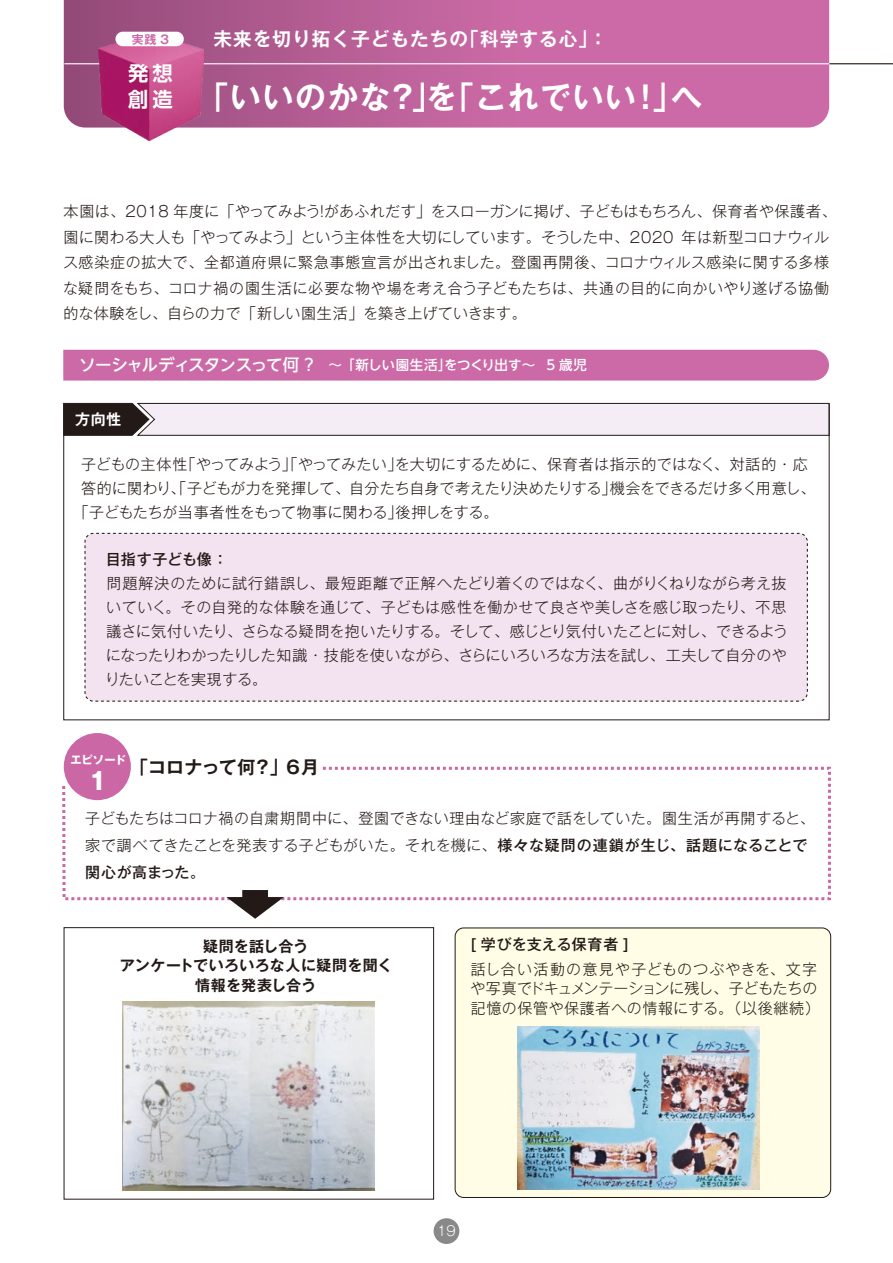
<style>
.page{position:relative;width:893px;height:1263px;background:#fff}
.page>*{position:absolute;margin:0;border:0;box-sizing:border-box;transform-origin:0 0}
.t1{font:700 31.2px "Gothic MB101 Pro De";letter-spacing:.05em;color:#fff}
.t2{font:700 24px "Gothic MB101 Pro";color:#fff}
.t3{font:700 20.25px/25.7px "UD Shin Go Pr 6 De";color:#fff}
.t4{font:700 18.75px "Gothic MB101 Pro De";letter-spacing:.055em;color:#fff}
.t5{font:700 18px "Gothic MB101 Pro De";letter-spacing:-.025em;color:#231916}
.t6{font:300 15px/24px "Gothic MB101 Pro";letter-spacing:.01em;color:#231916}
.t7{font:300 15px/19.5px "Gothic MB101 Pro";letter-spacing:.03em;color:#231916}
.t8{font:700 15px/19.5px "Gothic MB101 Pro De";letter-spacing:.015em;color:#231916;text-align:center}
.t9{font:500 15px "Gothic MB101 Pro";letter-spacing:.005em;color:#231916}
.t10{font:700 15px "Gothic MB101 Pro De";color:#fff}
.t11{font:500 13.5px "UD Shin Go NT Pro";letter-spacing:-.02em;color:#fff}
.t12{font:300 13.5px "Gothic MB101 Pro";color:#fff}
.t13{font:700 12px "Gothic MB101 Pro De";color:#cb6aa6}
.t14{font:700 11.25px "Gothic MB101 Pro";color:#fff}
.s1{font-size:16.5px}
.s2{font-weight:500}
</style>
<div class="page">
<div style="left:64px;top:733px;width:67px;height:67px;background:#cb67a4;border-radius:50%"></div>
<svg style="left:63px;top:403px;width:764px;height:33px;background:#d3cbd2"></svg>
<div style="left:63px;top:350px;width:766px;height:31px;background:#cb6aa6"></div>
<div style="left:85px;top:533px;width:722px;height:168px;background:#f3e2ef;border-radius:9px"></div>
<div style="left:84px;top:533px;width:724px;height:169px;border:1px dashed #231916;border-radius:9px"></div>
<svg style="left:62px;top:765px;width:769px;height:136px"></svg>
<svg style="left:226px;top:890px;width:58px;height:29px"></svg>
<div style="left:64px;top:927px;width:370px;height:272px;border:1px solid #231916"></div>
<div style="left:455px;top:928px;width:376px;height:269px;background:#fffde5;border-radius:9px"></div>
<div style="left:455px;top:928px;width:376px;height:270px;border:1px solid #231916;border-radius:9px"></div>
<img style="left:123px;top:1002px;width:252px;height:189px">
<img style="left:517px;top:1026px;width:242px;height:163px">
<hr style="left:829px;top:63px;width:64px;height:1px;background:#231916">
<svg style="left:64px;top:0;width:765px;height:128px;background:#be649c"></svg>
<hr style="left:64px;top:63px;width:765px;height:1px;background:#fff">
<img style="left:98px;top:33px;width:106px;height:107px">
<div style="left:115px;top:32px;width:69px;height:14px;background:#fff;border-radius:7px"></div>
<div style="left:434px;top:1218px;width:25px;height:26px;background:#898989;border-radius:50%"></div>
<p class="t13" style="left:132px;top:29px;width:39px">実践 3</p>
<h3 class="t3" style="left:128px;top:60px;width:46px">発想創造</h3>
<p class="t4" style="left:213px;top:23px;width:395px">未来を切り拓く子どもたちの「科学する心」：</p>
<h1 class="t1" style="left:198px;top:71px;width:506px">「いいのかな？」を「これでいい！」へ</h1>
<p class="t6" style="left:63px;top:197px;width:775px;line-height:25.5px">本園は、2018 年度に「やってみよう！があふれだす」をスローガンに掲げ、子どもはもちろん、保育者や保護者、園に関わる大人も「やってみよう」という主体性を大切にしています。そうした中、2020 年は新型コロナウィルス感染症の拡大で、全都道府県に緊急事態宣言が出されました。登園再開後、コロナウィルス感染に関する多様な疑問をもち、コロナ禍の園生活に必要な物や場を考え合う子どもたちは、共通の目的に向かいやり遂げる協働的な体験をし、自らの力で「新しい園生活」を築き上げていきます。</p>
<p class="t11" style="left:79px;top:354px;width:523px"><span class="s1">ソーシャルディスタンスって何？</span> ～「新しい園生活」をつくり出す～ 5 歳児　</p>
<p class="t10" style="left:75px;top:407px;width:48px">方向性</p>
<p class="t6" style="left:81px;top:450px;width:736px">子どもの主体性｢やってみよう｣｢やってみたい｣を大切にするために、保育者は指示的ではなく、対話的・応答的に関わり、｢子どもが力を発揮して、自分たち自身で考えたり決めたりする｣機会をできるだけ多く用意し、｢子どもたちが当事者性をもって物事に関わる｣後押しをする。</p>
<p class="t9" style="left:106px;top:547px;width:123px">目指す子ども像：</p>
<p class="t6" style="left:105px;top:569px;width:685px;text-align:justify">問題解決のために試行錯誤し、最短距離で正解へたどり着くのではなく、曲がりくねりながら考え抜いていく。その自発的な体験を通じて、子どもは感性を働かせて良さや美しさを感じ取ったり、不思議さに気付いたり、さらなる疑問を抱いたりする。そして、感じとり気付いたことに対し、できるようになったりわかったりした知識・技能を使いながら、さらにいろいろな方法を試し、工夫して自分のやりたいことを実現する。</p>
<p class="t14" style="left:70px;top:750px;width:57px">エピソード</p>
<h2 class="t2" style="left:89px;top:761px;width:20px">1</h2>
<p class="t5" style="left:130px;top:752px;width:190px">「コロナって何？」６月</p>
<p class="t6" style="left:85px;top:802px;width:731px;line-height:27px">子どもたちはコロナ禍の自粛期間中に、登園できない理由など家庭で話をしていた。園生活が再開すると、家で調べてきたことを発表する子どもがいた。それを機に、<span class="s2">様々な疑問の連鎖が生じ、話題になることで関心が高まった。</span></p>
<p class="t8" style="left:120px;top:934px;width:274px">疑問を話し合う<br>アンケートでいろいろな人に疑問を聞く情報を発表し合う</p>
<p class="t9" style="left:470px;top:932px;width:160px">[ 学びを支える保育者 ]</p>
<p class="t7" style="left:470px;top:957px;width:351px">話し合い活動の意見や子どものつぶやきを、文字や写真でドキュメンテーションに残し、子どもたちの記憶の保管や保護者への情報にする。（以後継続）</p>
<p class="t12" style="left:437px;top:1220px;width:20px">19</p>
</div>
